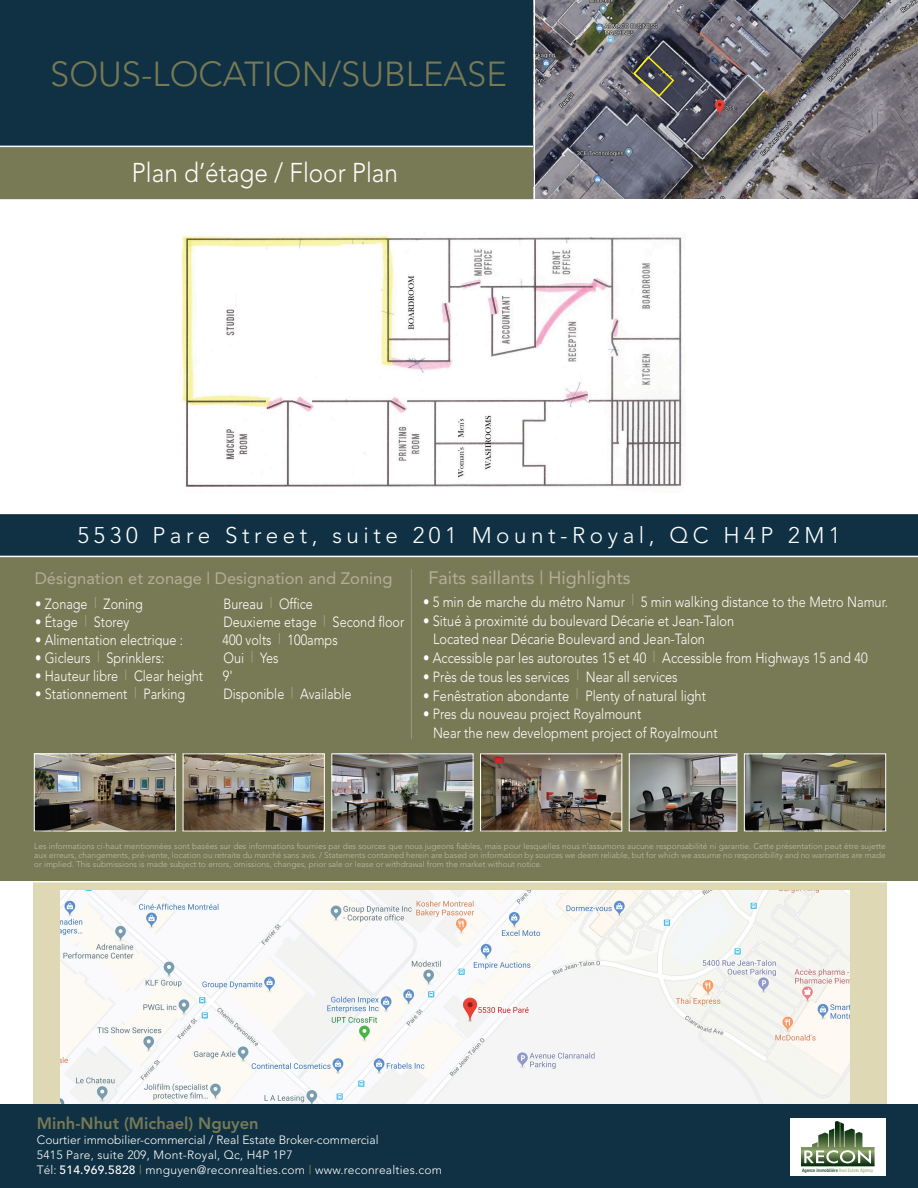
<style>
.page{position:relative;width:918px;height:1188px;background:#fff}
.page>*{position:absolute;margin:0;border:0;box-sizing:border-box;transform-origin:0 0}
.t1{font:300 34.5px "Avenir";color:#787a55}
.t2{font:300 27px "Avenir";color:#fff;scale:.9 1}
.t3{font:300 22.5px "Avenir";letter-spacing:.2em;color:#fff}
.t4{font:18px "Avenir";color:#b2af99}
.t5{font:16.5px "Avenir";color:#b2af99}
.t6{font:800 16.5px "Avenir";color:#787a55}
.t7{font:300 14.7px/18.8px "Avenir";color:#fff;scale:.87 1}
.t8{font:300 14.7px "Avenir";color:#fff;scale:.86 1}
.t9{font:300 12px/15px "Avenir";letter-spacing:.02em;color:#fff}
.t10{font:300 8.25px/9px "Avenir";color:#bebcab;text-align:justify}
.t11{font:500 condensed 4.65px "Helvetica Neue";color:#15401b}
.s1{color:#b2af99}
.s2{font-weight:500}
.s3{font-weight:500;color:#787a55}
.s4{color:#9bb57d}
</style>
<div class="page">
<div style="left:34px;top:850px;width:853px;height:266px;background:#ded9b4"></div>
<img style="left:61px;top:891px;width:788px;height:213px">
<div style="left:0;top:147px;width:534px;height:53px;background:#787a55"></div>
<hr style="left:0;top:199px;width:918px;height:2px;background:#fff">
<div style="left:0;top:0;width:534px;height:147px;background:#0f3143"></div>
<div style="left:0;top:514px;width:918px;height:43px;background:#0f3143"></div>
<div style="left:0;top:557px;width:918px;height:325px;background:#787a55"></div>
<div style="left:0;top:1104px;width:918px;height:84px;background:#0f3143"></div>
<hr style="left:0;top:146px;width:535px;height:1px;background:#fff">
<hr style="left:0;top:881px;width:918px;height:1px;background:#fff">
<hr style="left:0;top:556px;width:918px;height:1px;background:#fff">
<img style="left:535px;top:0;width:383px;height:199px">
<div style="left:791px;top:1118px;width:95px;height:58px;background:#fff"></div>
<svg style="left:801px;top:1121px;width:74px;height:45px"></svg>
<hr style="left:411px;top:569px;width:1px;height:170px;background:#99987b">
<img style="left:36px;top:756px;width:138px;height:73px">
<div style="left:34px;top:754px;width:142px;height:77px;border:1px solid #fff"></div>
<img style="left:185px;top:756px;width:138px;height:73px">
<img style="left:334px;top:756px;width:137px;height:73px">
<img style="left:482px;top:756px;width:138px;height:73px">
<div style="left:480px;top:754px;width:142px;height:77px;border:1px solid #fff"></div>
<img style="left:631px;top:756px;width:104px;height:73px">
<div style="left:629px;top:754px;width:108px;height:77px;border:1px solid #fff"></div>
<img style="left:746px;top:756px;width:138px;height:73px">
<div style="left:744px;top:754px;width:142px;height:77px;border:1px solid #fff"></div>
<img style="left:181px;top:235px;width:503px;height:252px">
<svg style="left:632px;top:55px;width:43px;height:43px;background:#5c5b53"></svg>
<h1 class="t1" style="left:50px;top:54px;width:458px">SOUS-LOCATION/SUBLEASE</h1>
<h2 class="t2" style="left:132px;top:157px;width:297px">Plan d’étage / Floor Plan</h2>
<h3 class="t3" style="left:77px;top:522px;width:765px">5530 Pare Street, suite 201 Mount-Royal, QC H4P 2M1</h3>
<h3 class="t5" style="left:35px;top:568px;width:359px">Désignation et zonage | Designation and Zoning</h3>
<h3 class="t4" style="left:429px;top:567px;width:203px">Faits saillants | Highlights</h3>
<h3 class="t8" style="left:35px;top:596px;width:127px">• Zonage <span class="s1">|</span> Zoning</h3>
<h3 class="t8" style="left:223px;top:596px;width:106px">Bureau <span class="s1">|</span> Office</h3>
<h3 class="t8" style="left:35px;top:614px;width:111px">• Étage <span class="s1">|</span> Storey</h3>
<h3 class="t8" style="left:223px;top:614px;width:212px">Deuxieme etage <span class="s1">|</span> Second floor</h3>
<h3 class="t8" style="left:35px;top:632px;width:174px">• Alimentation electrique :</h3>
<h3 class="t8" style="left:223px;top:632px;width:135px">400 volts <span class="s1">|</span> 100amps</h3>
<h3 class="t8" style="left:35px;top:649px;width:152px">• Gicleurs <span class="s1">|</span> Sprinklers:</h3>
<h3 class="t8" style="left:224px;top:649px;width:66px">Oui <span class="s1">|</span> Yes</h3>
<h3 class="t8" style="left:35px;top:667px;width:197px">• Hauteur libre <span class="s1">|</span> Clear height</h3>
<h3 class="t8" style="left:223px;top:667px;width:13px">9'</h3>
<h3 class="t8" style="left:35px;top:685px;width:176px">• Stationnement <span class="s1">|</span> Parking</h3>
<h3 class="t8" style="left:223px;top:685px;width:150px">Disponible <span class="s1">|</span> Available</h3>
<h3 class="t7" style="left:423px;top:593px;width:536px">• 5 min de marche du métro Namur <span class="s1">|</span> 5 min walking distance to the Metro Namur.</h3>
<h3 class="t7" style="left:433px;top:611px;width:348px;text-indent:-10px">• Situé à proximité du boulevard Décarie et Jean-Talon<br>Located near Décarie Boulevard and Jean-Talon</h3>
<h3 class="t7" style="left:423px;top:649px;width:513px">• Accessible par les autoroutes 15 et 40 <span class="s1">|</span> Accessible from Highways 15 and 40</h3>
<h3 class="t7" style="left:423px;top:668px;width:294px">• Près de tous les services <span class="s1">|</span> Near all services</h3>
<h3 class="t7" style="left:423px;top:686px;width:327px">• Fenêstration abondante <span class="s1">|</span> Plenty of natural light</h3>
<h3 class="t7" style="left:433px;top:705px;width:329px;text-indent:-10px">• Pres du nouveau project Royalmount<br>Near the new development project of Royalmount</h3>
<p class="t10" style="left:34px;top:842px;width:853px">Les informations ci-haut mentionnées sont basées sur des informations fournies par des sources que nous jugeons fiables, mais pour lesquelles nous n’assumons aucune responsabilité ni garantie. Cette présentation peut étre sujette aux erreurs, changements, pré-vente, location ou retraite du marché sans avis. / Statements contained herein are based on information by sources we deem reliable, but for which we assume no responsibility and no warranties are made or implied. This submissions is made subject to errors, omissions, changes, prior sale or lease or withdrawal from the market without notice.</p>
<h3 class="t6" style="left:37px;top:1113px;width:223px">Minh-Nhut (Michael) Nguyen</h3>
<h3 class="t9" style="left:37px;top:1132px;width:407px">Courtier immobilier-commercial / Real Estate Broker-commercial<br>5415 Pare, suite 209, Mont-Royal, Qc, H4P 1P7<br>Tél: <span class="s2">514.969.5828</span> <span class="s3">|</span> mnguyen@reconrealties.com <span class="s3">|</span> www.reconrealties.com</h3>
<p class="t11" style="left:802px;top:1167px;width:73px">Agence immobilière <span class="s4">Real Estate Agency</span></p>
</div>
